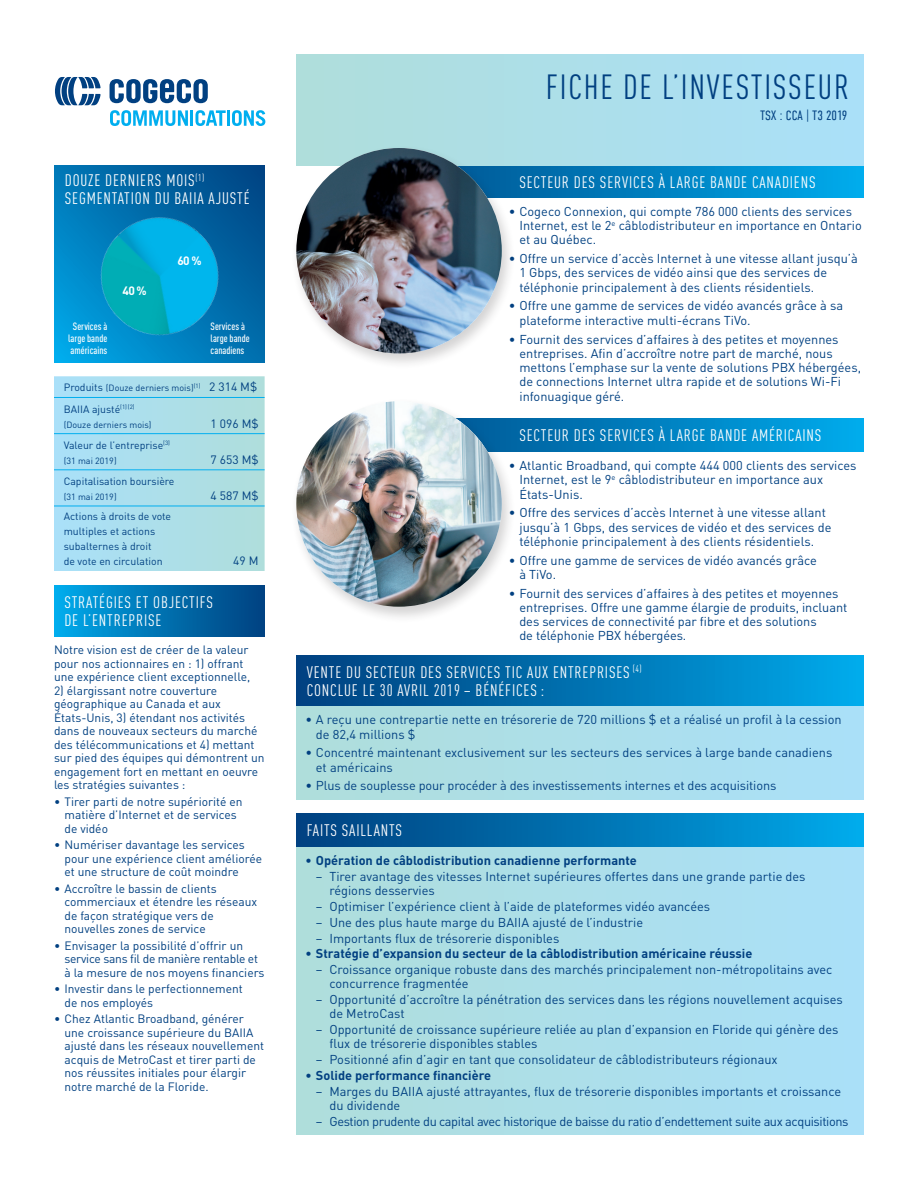
<style>
.page{position:relative;width:918px;height:1188px;background:#fff}
.page>*{position:absolute;margin:0;border:0;box-sizing:border-box;transform-origin:0 0}
.t1{font:34.5px "DIN Cond";letter-spacing:.05em;color:#014081}
.t2{font:16.5px/18px "DIN Cond";letter-spacing:.05em;color:#fff}
.t3{font:300 13.5px "DIN Condensed";letter-spacing:-.005em;color:#014081}
.t4{font:12.75px/14.2px "DIN Pro";color:#014081}
.t5{font:700 12.75px "DIN Pro";color:#014081}
.t6{font:12.75px "DIN Pro";letter-spacing:-.03em;color:#014081}
.t7{font:12px/13.5px "DIN Pro";color:#014081}
.t8{font:700 12px "DIN Pro";color:#fff}
.t9{font:10.5px/15px "DIN Pro";color:#014081}
.t10{font:500 10.5px/12px "DIN Cond";color:#fff;text-align:center}
.t11{font:9px "DIN Pro";color:#014081}
.s1{font-size:10.5px}
.s2{font-size:12px}
</style>
<div class="page">
<svg style="left:54px;top:165px;width:211px;height:198px;background:#0071b0"></svg>
<img style="left:85px;top:200px;width:150px;height:151px">
<div style="left:296px;top:847px;width:568px;height:288px;background:linear-gradient(to right,#afdedb,#aae0f8)"></div>
<svg style="left:516px;top:419px;width:348px;height:33px;background:#0087c7"></svg>
<svg style="left:516px;top:165px;width:348px;height:33px;background:#058ac8"></svg>
<div style="left:296px;top:54px;width:568px;height:111px;background:linear-gradient(to right,#afdedb,#aae0f8)"></div>
<svg style="left:54px;top:376px;width:211px;height:195px;background:#abdeea"></svg>
<hr style="left:54px;top:397px;width:211px;height:1px;background:#00aeef">
<hr style="left:54px;top:433px;width:211px;height:1px;background:#00aeef">
<hr style="left:54px;top:469px;width:211px;height:1px;background:#00aeef">
<hr style="left:54px;top:506px;width:211px;height:1px;background:#00aeef">
<svg style="left:110px;top:110px;width:78px;height:16px"></svg>
<hr style="left:190px;top:110px;width:3px;height:16px;background:#00aeef">
<svg style="left:195px;top:110px;width:31px;height:16px"></svg>
<hr style="left:227px;top:110px;width:3px;height:16px;background:#00aeef">
<svg style="left:232px;top:110px;width:33px;height:16px"></svg>
<svg style="left:55px;top:77px;width:46px;height:28px"></svg>
<svg style="left:110px;top:79px;width:98px;height:24px"></svg>
<div style="left:290px;top:398px;width:226px;height:225px;background:#231f20;opacity:.2"></div>
<img style="left:296px;top:401px;width:206px;height:206px;border-radius:103px">
<div style="left:290px;top:144px;width:226px;height:226px;background:#231f20;opacity:.2"></div>
<img style="left:296px;top:148px;width:206px;height:206px;border-radius:103px">
<div style="left:296px;top:814px;width:568px;height:33px;background:linear-gradient(to right,#003e7d,#00a9e9)"></div>
<div style="left:54px;top:585px;width:210px;height:51px;background:linear-gradient(to right,#00aaea,#00407e)"></div>
<div style="left:296px;top:706px;width:568px;height:94px;background:linear-gradient(to right,#afdedb,#aae0f8)"></div>
<div style="left:296px;top:656px;width:568px;height:49px;background:linear-gradient(to right,#003e7d,#00a9e9)"></div>
<p class="t2" style="left:65px;top:172px;width:141px">DOUZE DERNIERS MOIS <sup>(1)<br></sup>SEGMENTATION DU BAIIA</p>
<p class="t2" style="left:209px;top:190px;width:43px">AJUSTÉ</p>
<p class="t8" style="left:123px;top:282px;width:26px">40%</p>
<p class="t8" style="left:177px;top:253px;width:26px">60%</p>
<p class="t10" style="left:68px;top:320px;width:41px">Services à large bande américains</p>
<p class="t10" style="left:211px;top:320px;width:41px;text-align:left">Services à large bande canadiens</p>
<p class="t11" style="left:64px;top:382px;width:195px"><span class="s1">Produits</span> (Douze derniers mois)<sup>(1)</sup> <span class="s2">2 314 M$</span></p>
<p class="t9" style="left:64px;top:401px;width:72px">BAIIA ajusté<sup>(1)(2)</sup></p>
<p class="t11" style="left:64px;top:418px;width:89px">(Douze derniers mois)</p>
<p class="t7" style="left:211px;top:416px;width:49px">1 096 M$</p>
<p class="t9" style="left:64px;top:437px;width:108px">Valeur de l’entreprise<sup>(3)</sup></p>
<p class="t11" style="left:64px;top:454px;width:54px">(31 mai 2019)</p>
<p class="t7" style="left:211px;top:452px;width:49px">7 653 M$</p>
<p class="t9" style="left:64px;top:473px;width:112px">Capitalisation boursière</p>
<p class="t11" style="left:64px;top:491px;width:54px">(31 mai 2019)</p>
<p class="t7" style="left:211px;top:488px;width:49px">4 587 M$</p>
<p class="t9" style="left:64px;top:508px;width:109px">Actions à droits de vote multiples et actions subalternes à droit<br>de vote en circulation</p>
<p class="t7" style="left:233px;top:553px;width:27px">49 M</p>
<p class="t2" style="left:64px;top:593px;width:143px">STRATÉGIES ET OBJECTIFS<br>DE L’ENTREPRISE</p>
<p class="t7" style="left:54px;top:643px;width:198px">Notre vision est de créer de la valeur pour nos actionnaires en : 1) offrant une expérience client exceptionnelle,</p>
<p class="t7" style="left:54px;top:683px;width:212px">2) élargissant notre couverture géographique au Canada et aux États‑Unis, 3) étendant nos activités dans de nouveaux secteurs du marché des télécommunications et 4) mettant sur pied des équipes qui démontrent un engagement fort en mettant en oeuvre les stratégies suivantes :</p>
<p class="t7" style="left:64px;top:794px;width:180px;text-indent:-10px">• Tirer parti de notre supériorité en matière d’Internet et de services de vidéo</p>
<p class="t7" style="left:64px;top:838px;width:199px;text-indent:-10px">• Numériser davantage les services pour une expérience client améliorée et une structure de coût moindre</p>
<p class="t7" style="left:64px;top:881px;width:194px;text-indent:-10px">• Accroître le bassin de clients commerciaux et étendre les réseaux de façon stratégique vers de nouvelles zones de service</p>
<p class="t7" style="left:64px;top:938px;width:202px;text-indent:-10px">• Envisager la possibilité d’offrir un service sans fil de manière rentable et à la mesure de nos moyens financiers</p>
<p class="t7" style="left:64px;top:982px;width:180px;text-indent:-10px">• Investir dans le perfectionnement de nos employés</p>
<p class="t7" style="left:64px;top:1012px;width:201px;text-indent:-10px">• Chez Atlantic Broadband, générer une croissance supérieure du BAIIA ajusté dans les réseaux nouvellement acquis de MetroCast et tirer parti de nos réussites initiales pour élargir notre marché de la Floride.</p>
<h1 class="t1" style="left:546px;top:67px;width:305px">FICHE DE L’INVESTISSEUR</h1>
<p class="t3" style="left:760px;top:108px;width:89px">TSX : CCA | T3 2019</p>
<p class="t2" style="left:519px;top:173px;width:296px">SECTEUR DES SERVICES À LARGE BANDE CANADIENS</p>
<p class="t4" style="left:519px;top:204px;width:344px;text-indent:-10px">• Cogeco Connexion, qui compte 786 000 clients des services<br>Internet, est le 2<sup>e</sup> câblodistributeur en importance en Ontario et au Québec.</p>
<p class="t4" style="left:519px;top:251px;width:340px;text-indent:-11px">• Offre un service d’accès Internet à une vitesse allant jusqu’à<br>1 Gbps, des services de vidéo ainsi que des services de téléphonie principalement à des clients résidentiels.</p>
<p class="t4" style="left:519px;top:298px;width:325px;text-indent:-11px">• Offre une gamme de services de vidéo avancés grâce à sa plateforme interactive multi-écrans TiVo.</p>
<p class="t4" style="left:519px;top:331px;width:343px;text-indent:-11px">• Fournit des services d’affaires à des petites et moyennes entreprises. Afin d’accroître notre part de marché, nous mettons l’emphase sur la vente de solutions PBX hébergées, de connections Internet ultra rapide et de solutions Wi-Fi infonuagique géré.</p>
<p class="t2" style="left:519px;top:426px;width:302px">SECTEUR DES SERVICES À LARGE BANDE AMÉRICAINS</p>
<p class="t4" style="left:519px;top:458px;width:339px;text-indent:-10px">• Atlantic Broadband, qui compte 444 000 clients des services<br>Internet, est le 9<sup>e</sup> câblodistributeur en importance aux<br>États‑Unis.</p>
<p class="t4" style="left:519px;top:505px;width:314px;text-indent:-11px">• Offre des services d’accès Internet à une vitesse allant jusqu’à 1 Gbps, des services de vidéo et des services de téléphonie principalement à des clients résidentiels.</p>
<p class="t4" style="left:519px;top:552px;width:299px;text-indent:-11px">• Offre une gamme de services de vidéo avancés grâce à TiVo.</p>
<p class="t4" style="left:519px;top:585px;width:329px;text-indent:-11px">• Fournit des services d’affaires à des petites et moyennes entreprises. Offre une gamme élargie de produits, incluant des services de connectivité par fibre et des solutions<br>de téléphonie PBX hébergées.</p>
<p class="t2" style="left:307px;top:663px;width:336px">VENTE DU SECTEUR DES SERVICES TIC AUX ENTREPRISES <sup>(4)<br></sup>CONCLUE LE 30 AVRIL 2019 – BÉNÉFICES :</p>
<p class="t4" style="left:316px;top:712px;width:527px;text-indent:-11px">• A reçu une contrepartie nette en trésorerie de 720 millions $ et a réalisé un profil à la cession de 82,4 millions $</p>
<p class="t4" style="left:316px;top:745px;width:518px;text-indent:-11px">• Concentré maintenant exclusivement sur les secteurs des services à large bande canadiens et américains</p>
<p class="t4" style="left:305px;top:778px;width:472px">• Plus de souplesse pour procéder à des investissements internes et des acquisitions</p>
<p class="t2" style="left:307px;top:821px;width:95px">FAITS SAILLANTS</p>
<p class="t5" style="left:305px;top:852px;width:333px">• Opération de câblodistribution canadienne performante</p>
<p class="t4" style="left:329px;top:869px;width:478px;text-indent:-14px">– Tirer avantage des vitesses Internet supérieures offertes dans une grande partie des régions desservies</p>
<p class="t4" style="left:316px;top:899px;width:396px">– Optimiser l’expérience client à l’aide de plateformes vidéo avancées</p>
<p class="t4" style="left:316px;top:915px;width:329px">– Une des plus haute marge du BAIIA ajusté de l’industrie</p>
<p class="t4" style="left:316px;top:930px;width:245px">– Importants flux de trésorerie disponibles</p>
<p class="t5" style="left:305px;top:945px;width:448px">• Stratégie d’expansion du secteur de la câblodistribution américaine réussie</p>
<p class="t4" style="left:329px;top:962px;width:504px;text-indent:-14px">– Croissance organique robuste dans des marchés principalement non-métropolitains avec concurrence fragmentée</p>
<p class="t4" style="left:329px;top:992px;width:515px;text-indent:-14px">– Opportunité d’accroître la pénétration des services dans les régions nouvellement acquises de MetroCast</p>
<p class="t4" style="left:329px;top:1022px;width:511px;text-indent:-14px">– Opportunité de croissance supérieure reliée au plan d’expansion en Floride qui génère des flux de trésorerie disponibles stables</p>
<p class="t4" style="left:316px;top:1052px;width:463px">– Positionné afin d’agir en tant que consolidateur de câblodistributeurs régionaux</p>
<p class="t5" style="left:305px;top:1067px;width:187px">• Solide performance financière</p>
<p class="t4" style="left:329px;top:1083px;width:513px;text-indent:-14px">– Marges du BAIIA ajusté attrayantes, flux de trésorerie disponibles importants et croissance du dividende</p>
<p class="t6" style="left:316px;top:1112px;width:534px">– Gestion prudente du capital avec historique de baisse du ratio d’endettement suite aux acquisitions</p>
</div>
